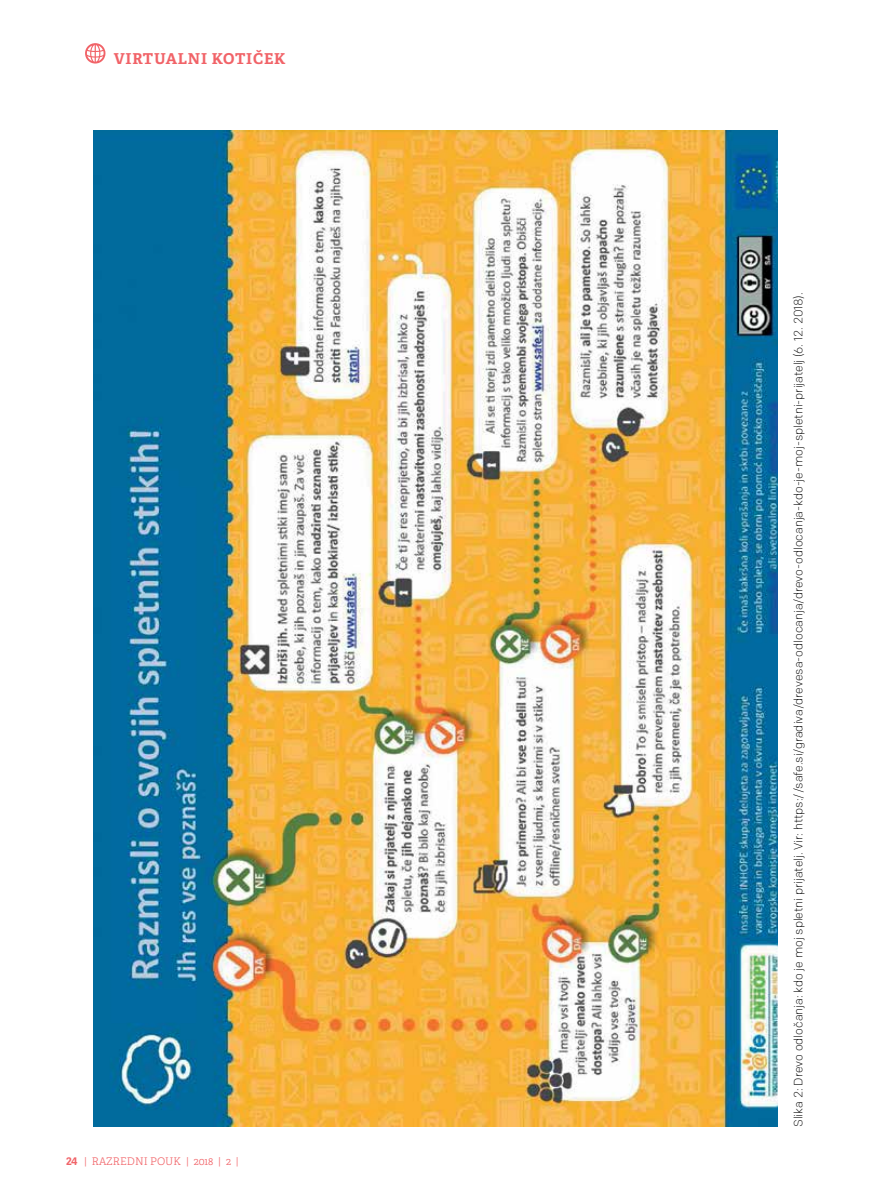
<style>
.page{position:relative;width:893px;height:1191px;background:#fff}
.page>*{position:absolute;margin:0;border:0;box-sizing:border-box;transform-origin:0 0}
.t1{font:700 15px "Adelle";color:#f16368}
.t2{font:300 12px "Chrono";color:#000}
.t3{font:300 10.5px "Adelle";color:#f16368}
.s1{font-family:"Adelle Sans";font-weight:700}
</style>
<div class="page">
<svg style="left:85px;top:43px;width:20px;height:21px"></svg>
<img style="left:94px;top:131px;width:683px;height:995px">
<p class="t1" style="left:114px;top:49px;width:41px">VIRTUALNI</p>
<p class="t1" style="left:212px;top:49px;width:23px">KOTIČE</p>
<p class="t1" style="left:274px;top:49px;width:13px">K</p>
<p class="t3" style="left:66px;top:1154px;width:174px"><span class="s1">24</span> | RAZREDNI POUK | 2018 | 2 |</p>
<p class="t2" style="left:791px;top:1127px;width:836px;rotate:-90deg">Slika 2: Drevo odločanja: kdo je moj spletni prijatelj. Vir: https://safe.si/gradiva/drevesa-odlocanja/drevo-odlocanja-kdo-je-moj-spletni-prijatelj (6. 12. 2018).</p>
</div>
